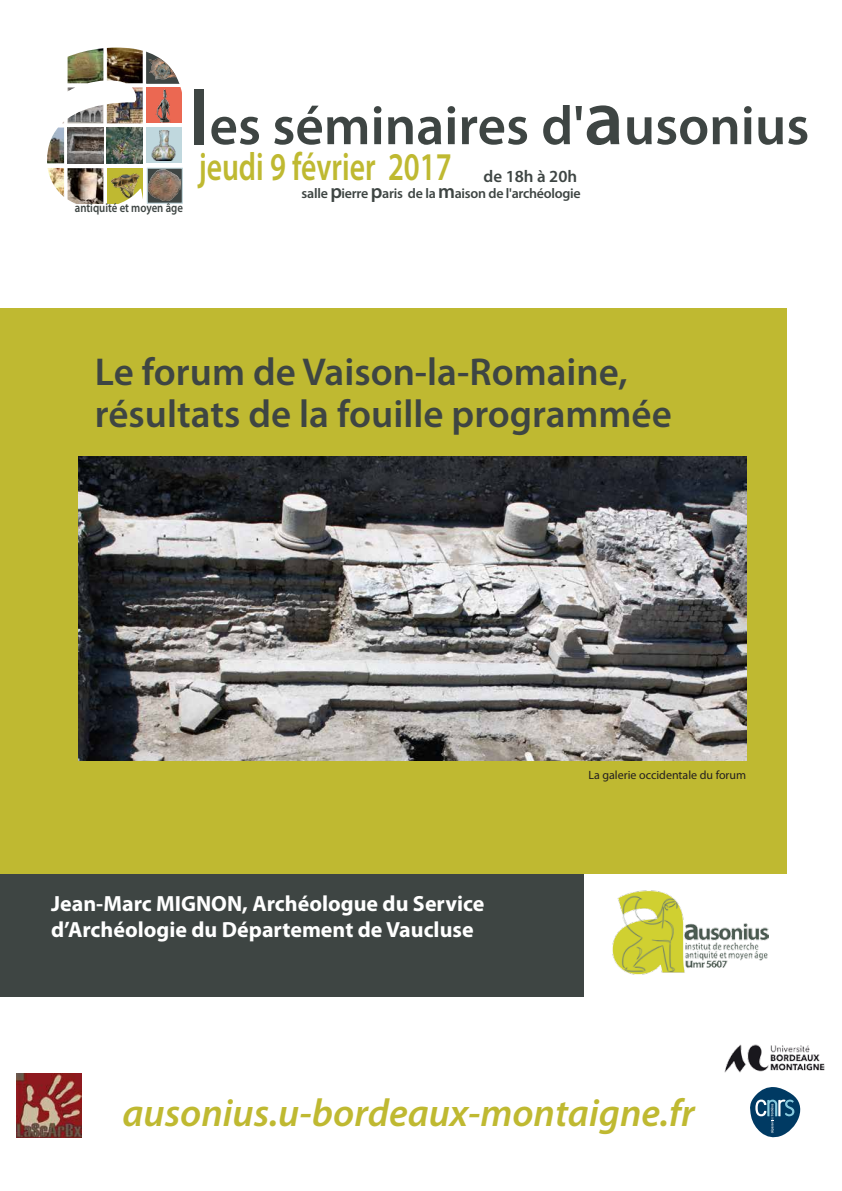
<style>
.page{position:relative;width:842px;height:1191px;background:#fff}
.page>*{position:absolute;margin:0;border:0;box-sizing:border-box;transform-origin:0 0}
.t1{font:600 55.2px "Myriad Pro";color:#3e4543}
.t2{font:600 39.4px "Myriad Pro";color:#bfb931;scale:.75 1}
.t3{font:600 39px/42px "Myriad Pro";color:#3e4543}
.t4{font:italic 600 39px "Myriad Pro";color:#bfb931}
.t5{font:700 22px/26.4px "Myriad Pro";color:#fff}
.t6{font:600 17px "Myriad Pro";color:#3e4543}
.t7{font:600 14px "Myriad Pro";letter-spacing:-.02em;color:#3e4543}
.t8{font:600 12.7px "Myriad Pro";color:#3e4543;scale:.85 1}
.t9{font:12px "Myriad Pro";color:#231f20}
.s1{font-size:77.8px}
.s2{font-size:20px}
</style>
<div class="page">
<div style="left:0;top:308px;width:786px;height:566px;background:#bfb931"></div>
<img style="left:79px;top:457px;width:668px;height:304px">
<svg style="left:146px;top:51px;width:34px;height:33px"></svg>
<img style="left:149px;top:53px;width:29px;height:27px">
<svg style="left:107px;top:168px;width:36px;height:36px"></svg>
<img style="left:111px;top:173px;width:28px;height:25px">
<svg style="left:147px;top:168px;width:36px;height:36px"></svg>
<img style="left:149px;top:169px;width:32px;height:31px">
<div style="left:146px;top:87px;width:36px;height:36px;background:#eb6852"></div>
<img style="left:155px;top:89px;width:16px;height:33px">
<img style="left:47px;top:127px;width:17px;height:36px">
<img style="left:107px;top:127px;width:36px;height:36px">
<img style="left:107px;top:87px;width:36px;height:36px">
<img style="left:68px;top:168px;width:35px;height:36px">
<img style="left:68px;top:87px;width:35px;height:36px">
<img style="left:107px;top:48px;width:36px;height:35px">
<img style="left:68px;top:127px;width:35px;height:36px">
<img style="left:68px;top:48px;width:35px;height:35px">
<img style="left:48px;top:168px;width:16px;height:29px">
<div style="left:146px;top:127px;width:36px;height:36px;background:#c0d8de"></div>
<img style="left:151px;top:131px;width:25px;height:29px">
<div style="left:0;top:874px;width:583px;height:123px;background:#3e4543"></div>
<img style="left:612px;top:890px;width:157px;height:84px">
<svg style="left:750px;top:1087px;width:51px;height:51px"></svg>
<img style="left:724px;top:1044px;width:101px;height:29px">
<img style="left:17px;top:1073px;width:64px;height:64px">
<p class="t8" style="left:75px;top:200px;width:129px">antiquité et moyen âge</p>
<h1 class="t1" style="left:189px;top:90px;width:621px"><span class="s1">l</span>es séminaires d'<span class="s1">a</span>usonius</h1>
<h2 class="t2" style="left:199px;top:141px;width:339px">jeudi 9 février 2017</h2>
<p class="t6" style="left:483px;top:165px;width:95px">de 18h à 20h</p>
<p class="t7" style="left:302px;top:184px;width:281px">salle <span class="s2">p</span>ierre <span class="s2">p</span>aris de la <span class="s2">m</span>aison de l'archéologie</p>
<h3 class="t3" style="left:95px;top:350px;width:578px">Le forum de Vaison-la-Romaine, résultats de la fouille programmée</h3>
<p class="t5" style="left:51px;top:889px;width:435px">Jean-Marc MIGNON, Archéologue du Service d’Archéologie du Département de Vaucluse</p>
<p class="t9" style="left:588px;top:768px;width:159px">La galerie occidentale du forum</p>
<h3 class="t4" style="left:122px;top:1087px;width:574px">ausonius.u-bordeaux-montaigne.fr</h3>
</div>
